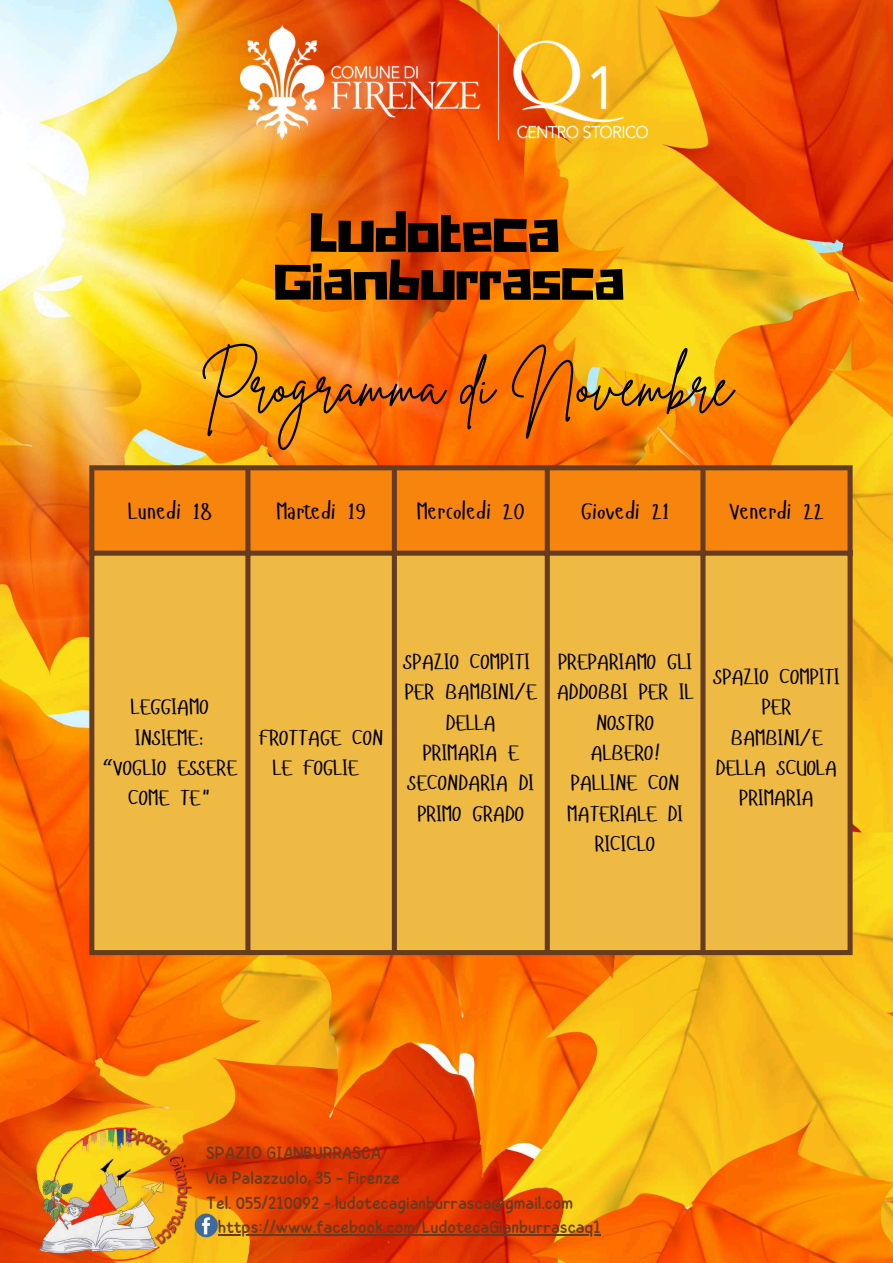
<style>
.page{position:relative;width:893px;height:1263px;background:#fff}
.page>*{position:absolute;margin:0;border:0;box-sizing:border-box;transform-origin:0 0}
.t1{font:58.12px "Brittany Signature";color:#000}
.t2{font:55.2px "Hitchcut";color:#000}
.t3{font:52.2px "Hitchcut";color:#000}
.t4{font:23.25px "Hangyaboly";color:#000}
.t5{font:21.75px/30.4px "Hangyaboly";color:#000;text-align:center}
.t6{font:17.77px "Childos Arabic";color:#663c20}
</style>
<div class="page">
<img style="left:0;top:0;width:893px;height:1263px">
<img style="left:32px;top:1126px;width:160px;height:137px">
<hr style="left:218px;top:1234px;width:382px;height:2px;background:#663c20">
<img style="left:192px;top:1210px;width:27px;height:27px">
<div style="left:94px;top:470px;width:753px;height:81px;background:#f7840d"></div>
<div style="left:94px;top:556px;width:753px;height:394px;background:#eeba43"></div>
<div style="left:89px;top:470px;width:5px;height:480px;background:#663c20"></div>
<div style="left:245px;top:470px;width:5px;height:480px;background:#663c20"></div>
<div style="left:392px;top:470px;width:5px;height:480px;background:#663c20"></div>
<div style="left:545px;top:470px;width:5px;height:480px;background:#663c20"></div>
<div style="left:700px;top:470px;width:5px;height:480px;background:#663c20"></div>
<div style="left:847px;top:470px;width:5px;height:480px;background:#663c20"></div>
<div style="left:89px;top:465px;width:763px;height:5px;background:#663c20"></div>
<div style="left:89px;top:551px;width:763px;height:5px;background:#663c20"></div>
<div style="left:89px;top:950px;width:763px;height:5px;background:#663c20"></div>
<img style="left:241px;top:22px;width:406px;height:121px">
<h2 class="t2" style="left:310px;top:196px;width:251px">Ludoteca</h2>
<h3 class="t3" style="left:274px;top:247px;width:352px">Gianburrasca</h3>
<h1 class="t1" style="left:200px;top:348px;width:534px">Programma di Novembre</h1>
<p class="t4" style="left:128px;top:496px;width:85px">Lunedi 18</p>
<p class="t4" style="left:276px;top:496px;width:91px">Martedi 19</p>
<p class="t4" style="left:417px;top:496px;width:110px">Mercoledi 20</p>
<p class="t4" style="left:581px;top:496px;width:90px">Giovedi 21</p>
<p class="t4" style="left:729px;top:496px;width:96px">Venerdi 22</p>
<p class="t5" style="left:103px;top:691px;width:136px">LEGGIAMO<br>INSIEME: “VOGLIO ESSERE<br>COME TE"</p>
<p class="t5" style="left:259px;top:721px;width:126px">FROTTAGE CON<br>LE FOGLIE</p>
<p class="t5" style="left:404px;top:645px;width:135px">SPAZIO COMPITI<br>PER BAMBINI/E<br>DELLA<br>PRIMARIA E<br>SECONDARIA DI<br>PRIMO GRADO</p>
<p class="t5" style="left:557px;top:645px;width:138px">PREPARIAMO GLI<br>ADDOBBI PER IL<br>NOSTRO<br>ALBERO!<br>PALLINE CON<br>MATERIALE DI<br>RICICLO</p>
<p class="t5" style="left:713px;top:661px;width:128px">SPAZIO COMPITI<br>PER<br>BAMBINI/E<br>DELLA SCUOLA<br>PRIMARIA</p>
<p class="t6" style="left:206px;top:1140px;width:177px">SPAZIO GIANBURRASCA</p>
<p class="t6" style="left:206px;top:1165px;width:195px">Via Palazzuolo, 35 - Firenze</p>
<p class="t6" style="left:206px;top:1190px;width:369px">Tel. 055/210092 - ludotecagianburrasca@gmail.com</p>
<p class="t6" style="left:218px;top:1214px;width:384px">https://www.facebook.com/LudotecaGianburrascaq1</p>
</div>
